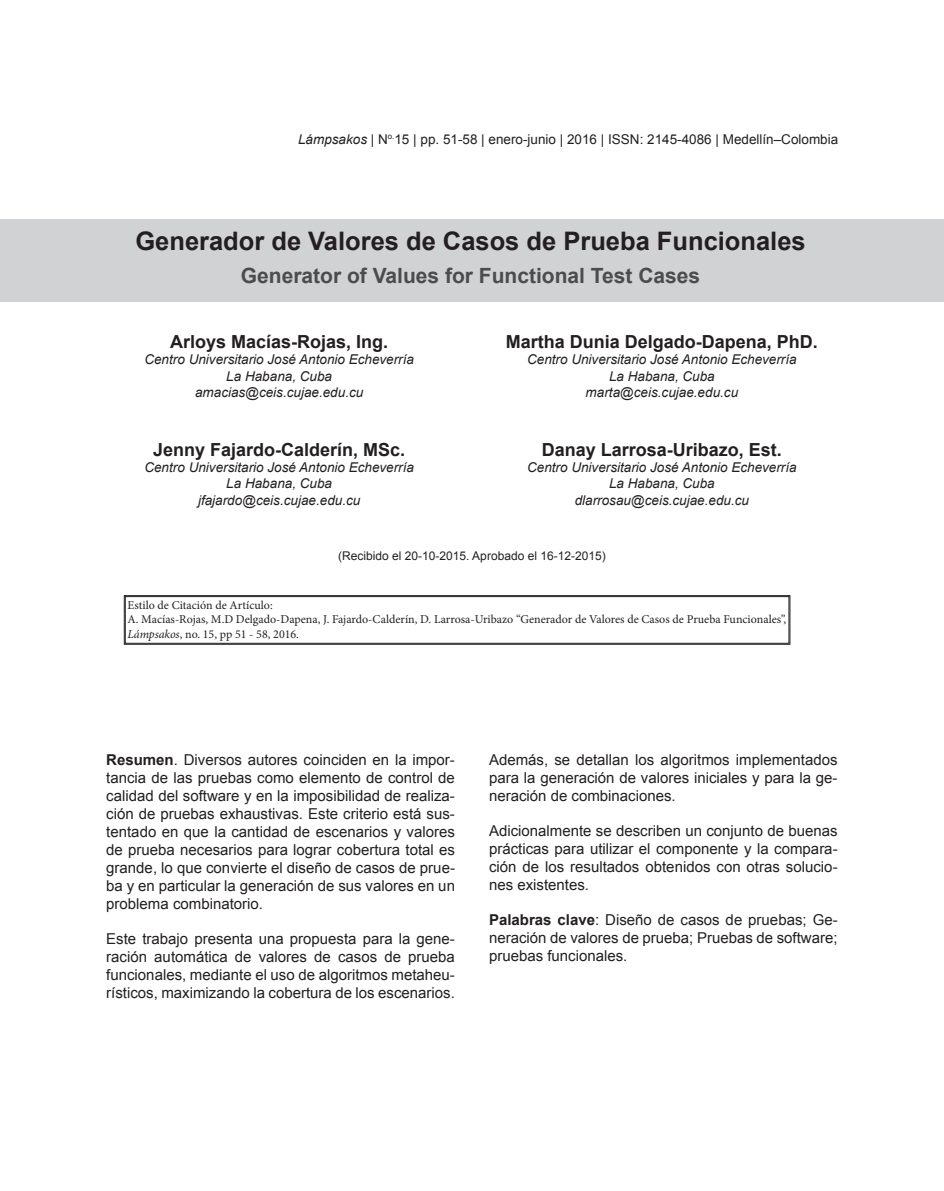
<style>
.page{position:relative;width:944px;height:1191px;background:#fff}
.page>*{position:absolute;margin:0;border:0;box-sizing:border-box;transform-origin:0 0}
.t1{font:700 25.5px "Arial";color:#231f20}
.t2{font:700 21px "Arial";color:#4b4c4d}
.t3{font:700 18px "Arial";color:#231f20}
.t4{font:15px/18px "Arial";color:#231f20;text-align:justify}
.t5{font:italic 13.5px/16.2px "Arial";color:#231f20;text-align:center}
.t6{font:13.5px "Arial";color:#231f20}
.t7{font:12px/14.4px "Minion Pro";color:#231f20}
.t8{font:12px "Arial";color:#231f20}
.s1{font-style:italic}
.s2{font-weight:700}
</style>
<div class="page">
<svg style="left:124px;top:595px;width:666px;height:49px"></svg>
<div style="left:125px;top:596px;width:664px;height:47px;border:1px solid #231f20"></div>
<div style="left:0;top:220px;width:944px;height:82px;background:#d1d2d4"></div>
<p class="t6" style="left:298px;top:130px;width:542px"><span class="s1">Lámpsakos</span> | N<sup>o.</sup>15 | pp. 51-58 | enero-junio | 2016 | ISSN: 2145-4086 | Medellín–Colombia</p>
<h1 class="t1" style="left:135px;top:224px;width:672px">Generador de Valores de Casos de Prueba Funcionales</h1>
<h2 class="t2" style="left:241px;top:262px;width:461px">Generator of Values for Functional Test Cases</h2>
<p class="t3" style="left:170px;top:330px;width:220px">Arloys Macías-Rojas, Ing.</p>
<p class="t5" style="left:144px;top:352px;width:271px">Centro Universitario José Antonio Echeverría<br>La Habana, Cuba amacias@ceis.cujae.edu.cu</p>
<p class="t3" style="left:153px;top:438px;width:254px">Jenny Fajardo-Calderín, MSc.</p>
<p class="t5" style="left:144px;top:459px;width:271px">Centro Universitario José Antonio Echeverría<br>La Habana, Cuba jfajardo@ceis.cujae.edu.cu</p>
<p class="t3" style="left:506px;top:330px;width:314px">Martha Dunia Delgado-Dapena, PhD.</p>
<p class="t5" style="left:527px;top:352px;width:271px">Centro Universitario José Antonio Echeverría<br>La Habana, Cuba<br>marta@ceis.cujae.edu.cu</p>
<p class="t3" style="left:542px;top:438px;width:242px">Danay Larrosa-Uribazo, Est.</p>
<p class="t5" style="left:527px;top:459px;width:271px">Centro Universitario José Antonio Echeverría<br>La Habana, Cuba dlarrosau@ceis.cujae.edu.cu</p>
<p class="t8" style="left:338px;top:548px;width:269px">(Recibido el 20-10-2015. Aprobado el 16-12-2015)</p>
<p class="t7" style="left:128px;top:598px;width:660px">Estilo de Citación de Artículo:<br>A. Macías-Rojas, M.D Delgado-Dapena, J. Fajardo-Calderín, D. Larrosa-Uribazo “Generador de Valores de Casos de Prueba Funcionales”,<br><span class="s1">Lámpsakos</span>, no. 15, pp 51 - 58, 2016.</p>
<p class="t4" style="left:106px;top:750px;width:350px"><span class="s2">Resumen</span>. Diversos autores coinciden en la impor&shy;tancia de las pruebas como elemento de control de calidad del software y en la imposibilidad de realiza&shy;ción de pruebas exhaustivas. Este criterio está sus&shy;tentado en que la cantidad de escenarios y valores de prueba necesarios para lograr cobertura total es grande, lo que convierte el diseño de casos de prue&shy;ba y en particular la generación de sus valores en un problema combinatorio.</p>
<p class="t4" style="left:106px;top:929px;width:350px">Este trabajo presenta una propuesta para la gene&shy;ración automática de valores de casos de prueba funcionales, mediante el uso de algoritmos metaheu&shy;rísticos, maximizando la cobertura de los escenarios.</p>
<p class="t4" style="left:489px;top:750px;width:350px">Además, se detallan los algoritmos implementados para la generación de valores iniciales y para la ge&shy;neración de combinaciones.</p>
<p class="t4" style="left:489px;top:821px;width:350px">Adicionalmente se describen un conjunto de buenas prácticas para utilizar el componente y la compara&shy;ción de los resultados obtenidos con otras solucio&shy;nes existentes.</p>
<p class="t4" style="left:489px;top:910px;width:350px"><span class="s2">Palabras clave</span>: Diseño de casos de pruebas; Ge&shy;neración de valores de prueba; Pruebas de software; pruebas funcionales.</p>
</div>
